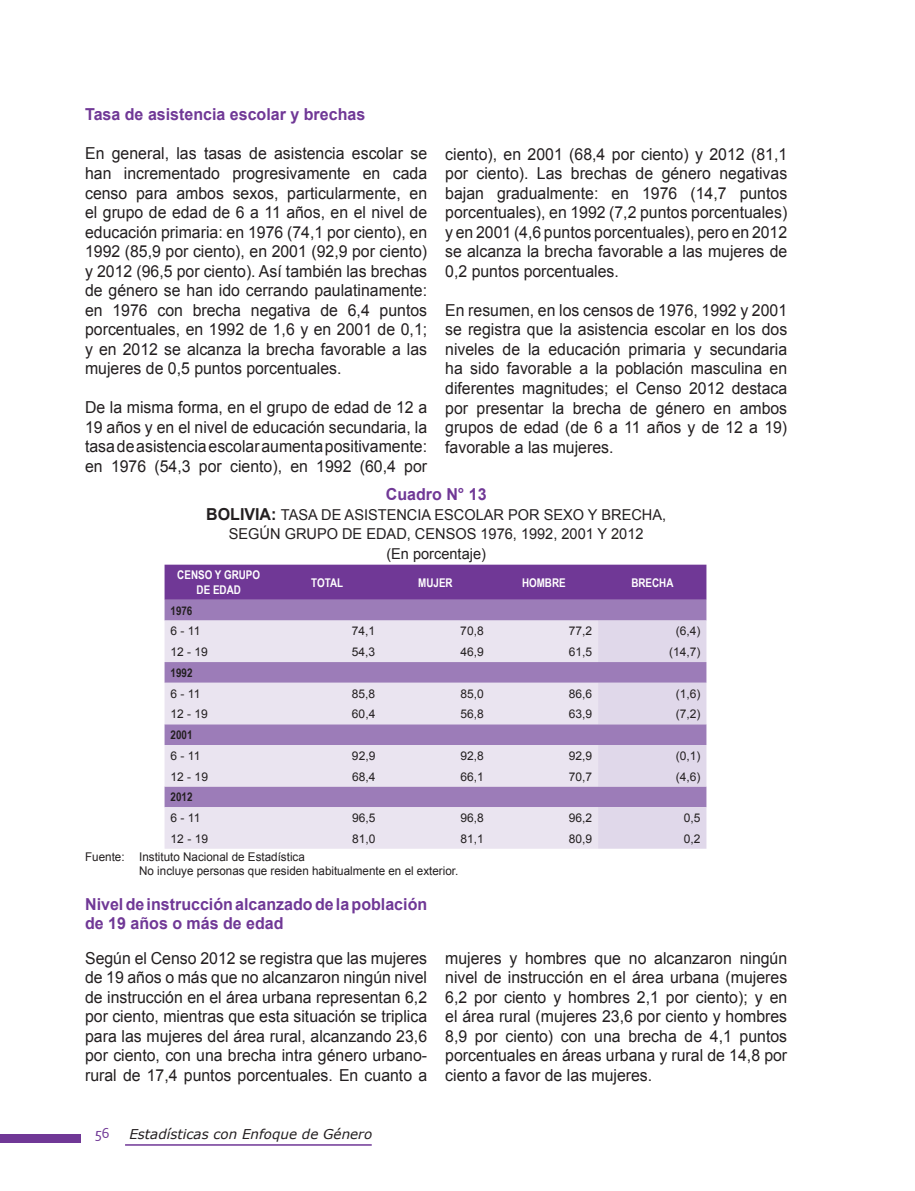
<style>
.page{position:relative;width:915px;height:1191px;background:#fff}
.page>*{position:absolute;margin:0;border:0;box-sizing:border-box;transform-origin:0 0}
.t1{font:16.5px/19.5px "Arial";color:#231f20;text-align:justify;scale:.96 1}
.t2{font:700 16.5px/19.5px "Arial";color:#703896}
.t3{font:15px/19.5px "Arial";color:#231f20;text-align:center}
.t4{font:15px "Corbel";color:#703896}
.t5{font:italic 13.5px "Verdana";color:#231f20}
.t6{font:12px/13.5px "Arial";color:#231f20}
.t7{font:700 12px/14.4px "Arial Narrow";color:#fff;text-align:center}
.t8{font:700 12px/20.7px "Arial Narrow";color:#231f20}
.s1{font-weight:700;font-size:16.5px}
.s2{font-family:"Arial";font-weight:400}
</style>
<div class="page">
<hr style="left:125px;top:1144px;width:246px;height:1px;background:#703896">
<div style="left:0;top:1134px;width:80px;height:8px;background:#703896"></div>
<div style="left:164px;top:564px;width:542px;height:36px;background:#703896"></div>
<div style="left:164px;top:600px;width:542px;height:20px;background:#9c7cb8"></div>
<svg style="left:164px;top:620px;width:434px;height:228px;background:#d5c8e0"></svg>
<svg style="left:598px;top:620px;width:108px;height:228px;background:#cdbfdc"></svg>
<p class="t2" style="left:85px;top:105px;width:281px">Tasa de asistencia escolar y brechas</p>
<p class="t1" style="left:85px;top:144px;width:358px">En general, las tasas de asistencia escolar se han incrementado progresivamente en cada censo para ambos sexos, particularmente, en el grupo de edad de 6 a 11 años, en el nivel de educación primaria: en 1976 (74,1 por ciento), en 1992 (85,9 por ciento), en 2001 (92,9 por ciento) y 2012 (96,5 por ciento). Así también las brechas de género se han ido cerrando paulatinamente: en 1976 con brecha negativa de 6,4 puntos porcentuales, en 1992 de 1,6 y en 2001 de 0,1; y en 2012 se alcanza la brecha favorable a las mujeres de 0,5 puntos porcentuales.</p>
<p class="t1" style="left:85px;top:398px;width:358px">De la misma forma, en el grupo de edad de 12 a 19 años y en el nivel de educación secundaria, la tasa de asistencia escolar aumenta positivamente: en 1976 (54,3 por ciento), en 1992 (60,4 por</p>
<p class="t1" style="left:445px;top:144px;width:358px">ciento), en 2001 (68,4 por ciento) y 2012 (81,1 por ciento). Las brechas de género negativas bajan gradualmente: en 1976 (14,7 puntos porcentuales), en 1992 (7,2 puntos porcentuales) y en 2001 (4,6 puntos porcentuales), pero en 2012 se alcanza la brecha favorable a las mujeres de 0,2 puntos porcentuales.</p>
<p class="t1" style="left:445px;top:300px;width:357px">En resumen, en los censos de 1976, 1992 y 2001 se registra que la asistencia escolar en los dos niveles de la educación primaria y secundaria ha sido favorable a la población masculina en diferentes magnitudes; el Censo 2012 destaca por presentar la brecha de género en ambos grupos de edad (de 6 a 11 años y de 12 a 19) favorable a las mujeres.</p>
<p class="t2" style="left:385px;top:485px;width:102px">Cuadro N° 13</p>
<p class="t3" style="left:206px;top:505px;width:461px"><span class="s1">BOLIVIA:</span> TASA DE ASISTENCIA ESCOLAR POR SEXO Y BRECHA,<br>SEGÚN GRUPO DE EDAD, CENSOS 1976, 1992, 2001 Y 2012<br>(En porcentaje)</p>
<p class="t7" style="left:177px;top:567px;width:84px">CENSO Y GRUPO<br>DE EDAD</p>
<p class="t7" style="left:311px;top:574px;width:33px">TOTAL</p>
<p class="t7" style="left:418px;top:574px;width:36px">MUJER</p>
<p class="t7" style="left:522px;top:574px;width:45px">HOMBRE</p>
<p class="t7" style="left:631px;top:574px;width:44px">BRECHA</p>
<p class="t8" style="left:170px;top:599px;width:31px">1976<br><span class="s2">6 - 11</span></p>
<p class="t6" style="left:352px;top:624px;width:25px">74,1</p>
<p class="t6" style="left:460px;top:624px;width:25px">70,8</p>
<p class="t6" style="left:568px;top:624px;width:25px">77,2</p>
<p class="t6" style="left:675px;top:624px;width:26px">(6,4)</p>
<p class="t6" style="left:170px;top:645px;width:39px">12 - 19</p>
<p class="t6" style="left:352px;top:645px;width:25px">54,3</p>
<p class="t6" style="left:460px;top:645px;width:25px">46,9</p>
<p class="t6" style="left:568px;top:645px;width:25px">61,5</p>
<p class="t6" style="left:669px;top:645px;width:33px">(14,7)</p>
<p class="t8" style="left:170px;top:661px;width:31px">1992<br><span class="s2">6 - 11</span></p>
<p class="t6" style="left:352px;top:686px;width:25px">85,8</p>
<p class="t6" style="left:460px;top:686px;width:25px">85,0</p>
<p class="t6" style="left:568px;top:686px;width:25px">86,6</p>
<p class="t6" style="left:675px;top:686px;width:26px">(1,6)</p>
<p class="t6" style="left:170px;top:707px;width:39px">12 - 19</p>
<p class="t6" style="left:352px;top:707px;width:25px">60,4</p>
<p class="t6" style="left:460px;top:707px;width:25px">56,8</p>
<p class="t6" style="left:568px;top:707px;width:25px">63,9</p>
<p class="t6" style="left:675px;top:707px;width:26px">(7,2)</p>
<p class="t8" style="left:170px;top:724px;width:31px">2001<br><span class="s2">6 - 11</span></p>
<p class="t6" style="left:352px;top:749px;width:25px">92,9</p>
<p class="t6" style="left:460px;top:749px;width:25px">92,8</p>
<p class="t6" style="left:568px;top:749px;width:25px">92,9</p>
<p class="t6" style="left:675px;top:749px;width:26px">(0,1)</p>
<p class="t6" style="left:170px;top:769px;width:39px">12 - 19</p>
<p class="t6" style="left:352px;top:769px;width:25px">68,4</p>
<p class="t6" style="left:460px;top:769px;width:25px">66,1</p>
<p class="t6" style="left:568px;top:769px;width:25px">70,7</p>
<p class="t6" style="left:675px;top:769px;width:26px">(4,6)</p>
<p class="t8" style="left:170px;top:786px;width:31px">2012<br><span class="s2">6 - 11</span></p>
<p class="t6" style="left:352px;top:811px;width:25px">96,5</p>
<p class="t6" style="left:460px;top:811px;width:25px">96,8</p>
<p class="t6" style="left:568px;top:811px;width:25px">96,2</p>
<p class="t6" style="left:683px;top:811px;width:18px">0,5</p>
<p class="t6" style="left:170px;top:832px;width:39px">12 - 19</p>
<p class="t6" style="left:352px;top:832px;width:25px">81,0</p>
<p class="t6" style="left:460px;top:832px;width:25px">81,1</p>
<p class="t6" style="left:568px;top:832px;width:25px">80,9</p>
<p class="t6" style="left:683px;top:832px;width:18px">0,2</p>
<p class="t6" style="left:139px;top:850px;width:320px;text-indent:-54px">Fuente: Instituto Nacional de Estadística<br>No incluye personas que residen habitualmente en el exterior.</p>
<p class="t2" style="left:85px;top:894px;width:343px">Nivel de instrucción alcanzado de la población de 19 años o más de edad</p>
<p class="t1" style="left:85px;top:948px;width:358px">Según el Censo 2012 se registra que las mujeres de 19 años o más que no alcanzaron ningún nivel de instrucción en el área urbana representan 6,2 por ciento, mientras que esta situación se triplica para las mujeres del área rural, alcanzando 23,6 por ciento, con una brecha intra género urbano&shy;rural de 17,4 puntos porcentuales. En cuanto a</p>
<p class="t1" style="left:445px;top:948px;width:358px">mujeres y hombres que no alcanzaron ningún nivel de instrucción en el área urbana (mujeres 6,2 por ciento y hombres 2,1 por ciento); y en el área rural (mujeres 23,6 por ciento y hombres 8,9 por ciento) con una brecha de 4,1 puntos porcentuales en áreas urbana y rural de 14,8 por ciento a favor de las mujeres.</p>
<p class="t4" style="left:95px;top:1124px;width:17px">56</p>
<p class="t5" style="left:129px;top:1124px;width:244px">Estadísticas con Enfoque de Género</p>
</div>
